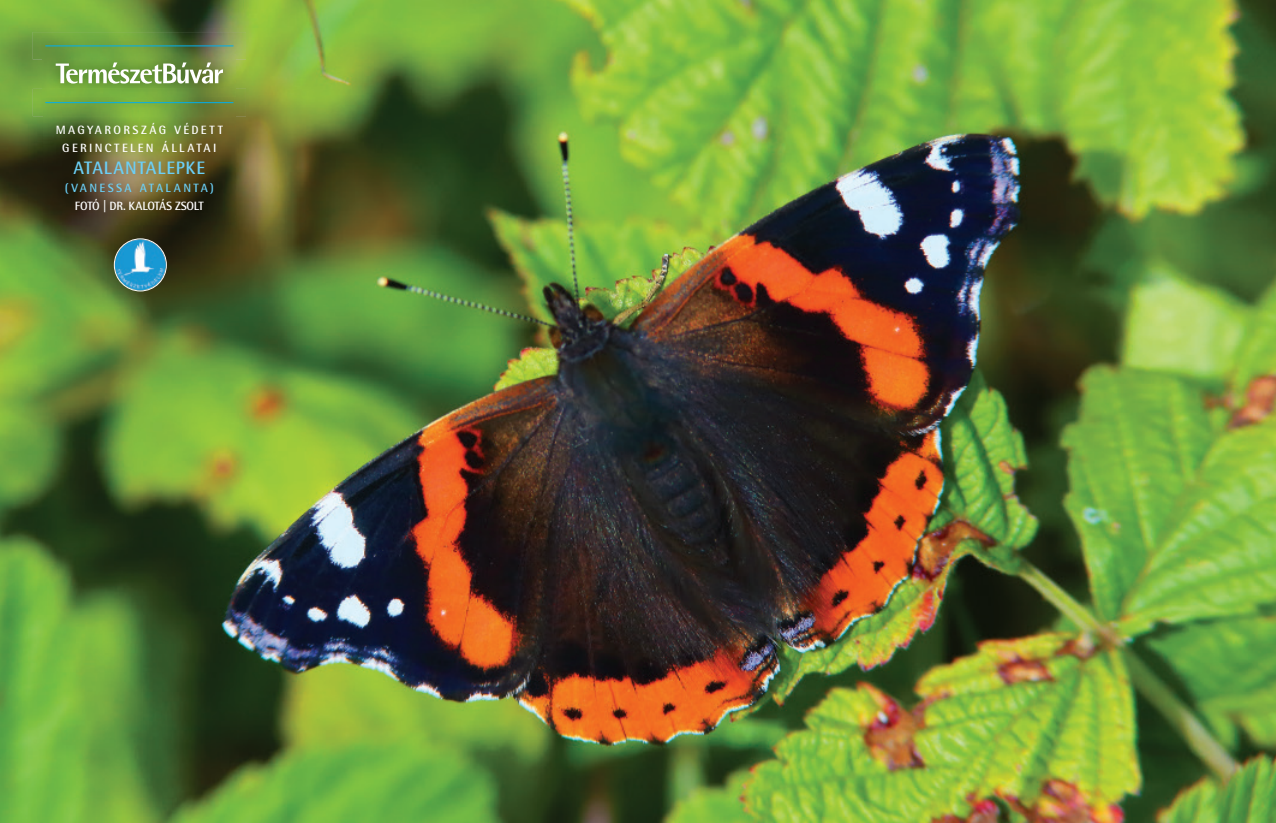
<style>
.page{position:relative;width:1276px;height:823px;background:#fff}
.page>*{position:absolute;margin:0;border:0;box-sizing:border-box;transform-origin:0 0}
.t1{font:700 18px "Rotis Semi Sans Pro";letter-spacing:.05em;color:#6bcff6}
.t2{font:700 12px/18px "Rotis Semi Sans Pro";letter-spacing:.19em;color:#fff;text-align:center}
.t3{font:700 12px "Rotis Semi Sans Pro";letter-spacing:-.025em;color:#fff}
.t4{font:700 12px "Rotis Semi Sans Pro";letter-spacing:.2em;color:#6bcff6}
</style>
<div class="page">
<img style="left:0;top:0;width:1276px;height:822px">
<img style="left:43px;top:59px;width:193px;height:30px">
<svg style="left:56px;top:62px;width:167px;height:21px"></svg>
<img style="left:33px;top:89px;width:213px;height:27px">
<hr style="left:45px;top:102px;width:188px;height:1px;background:#00aeef">
<img style="left:33px;top:32px;width:213px;height:27px">
<hr style="left:45px;top:45px;width:188px;height:1px;background:#00aeef">
<img style="left:44px;top:110px;width:191px;height:114px">
<img style="left:115px;top:239px;width:51px;height:51px;border-radius:26px">
<div style="left:114px;top:238px;width:53px;height:53px;border:1px solid #fff;border-radius:50%"></div>
<p class="t2" style="left:56px;top:121px;width:169px">MAGYARORSZÁG VÉDETT<br>GERINCTELEN ÁLLATAI</p>
<h1 class="t1" style="left:74px;top:157px;width:133px">ATALANTALEPKE</h1>
<p class="t4" style="left:65px;top:180px;width:151px">(VANESSA ATALANTA)</p>
<p class="t3" style="left:75px;top:198px;width:130px">FOTÓ | DR. KALOTÁS ZSOLT</p>
</div>
